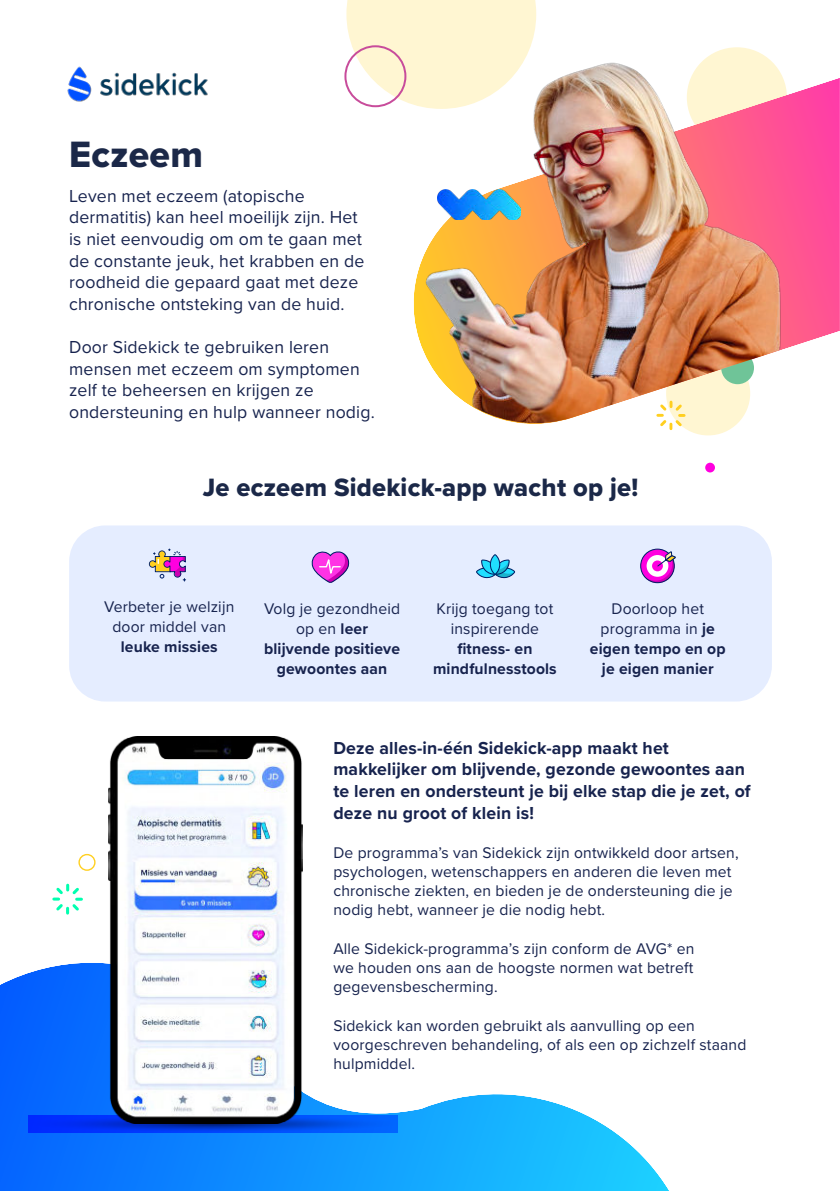
<style>
.page{position:relative;width:840px;height:1191px;background:#fff}
.page>*{position:absolute;margin:0;border:0;box-sizing:border-box;transform-origin:0 0}
.t1{font:38px "Proxima Nova Extrabld";letter-spacing:.01em;color:#1b2848}
.t2{font:26px "Proxima Nova Extrabld";letter-spacing:.01em;color:#1b2848}
.t3{font:18px/21.6px "Proxima Nova";letter-spacing:.01em;color:#17234e}
.t4{font:700 18px/21.6px "Proxima Nova";letter-spacing:.01em;color:#17234e}
.t5{font:16px/19.2px "Proxima Nova";letter-spacing:.01em;color:#17234e;text-align:center}
.t6{font:700 16px/20px "Proxima Nova";letter-spacing:.01em;color:#17234e;text-align:center}
.s1{font-weight:400}
</style>
<div class="page">
<div style="left:686px;top:47px;width:100px;height:100px;background:#fff6d2;border-radius:50%"></div>
<svg style="left:346px;top:0;width:190px;height:105px;background:#fef4d5"></svg>
<svg style="left:704px;top:463px;width:10px;height:9px"></svg>
<svg style="left:0;top:963px;width:669px;height:228px"></svg>
<div style="left:78px;top:854px;width:17px;height:17px;border:1px solid #ffd021;border-radius:50%"></div>
<svg style="left:53px;top:885px;width:29px;height:28px"></svg>
<div style="left:344px;top:45px;width:62px;height:62px;border:2px solid #c84c9b;border-radius:50%"></div>
<img style="left:67px;top:66px;width:141px;height:36px">
<div style="left:69px;top:525px;width:702px;height:176px;background:#e5edff;border-radius:36px"></div>
<svg style="left:149px;top:549px;width:37px;height:32px"></svg>
<svg style="left:476px;top:554px;width:39px;height:24px"></svg>
<svg style="left:311px;top:551px;width:39px;height:32px"></svg>
<svg style="left:640px;top:549px;width:34px;height:33px"></svg>
<div style="left:639px;top:548px;width:35px;height:35px;border:1px solid #002066;border-radius:50%"></div>
<svg style="left:643px;top:550px;width:33px;height:33px"></svg>
<svg style="left:28px;top:1115px;width:369px;height:17px;background:#003bda"></svg>
<img style="left:108px;top:736px;width:194px;height:387px">
<img style="left:363px;top:58px;width:476px;height:378px">
<h1 class="t1" style="left:69px;top:139px;width:135px">Eczeem</h1>
<p class="t3" style="left:69px;top:186px;width:297px">Leven met eczeem (atopische dermatitis) kan heel moeilijk zijn. Het is niet eenvoudig om om te gaan met de constante jeuk, het krabben en de roodheid die gepaard gaat met deze chronische ontsteking van de huid.</p>
<p class="t3" style="left:69px;top:337px;width:307px">Door Sidekick te gebruiken leren mensen met eczeem om symptomen zelf te beheersen en krijgen ze ondersteuning en hulp wanneer nodig.</p>
<h2 class="t2" style="left:202px;top:476px;width:437px">Je eczeem Sidekick-app wacht op je!</h2>
<p class="t5" style="left:104px;top:597px;width:132px;line-height:20px">Verbeter je welzijn door middel van</p>
<p class="t6" style="left:121px;top:637px;width:98px">leuke missies</p>
<p class="t6" style="left:264px;top:599px;width:137px"><span class="s1">Volg je gezondheid op en</span> leer blijvende positieve gewoontes aan</p>
<p class="t6" style="left:589px;top:599px;width:137px"><span class="s1">Doorloop het programma in</span> je eigen tempo en op je eigen manier</p>
<p class="t5" style="left:436px;top:599px;width:118px;line-height:20px">Krijg toegang tot inspirerende</p>
<p class="t6" style="left:433px;top:639px;width:125px">fitness- en mindfulnesstools</p>
<p class="t4" style="left:333px;top:738px;width:418px">Deze alles-in-één Sidekick-app maakt het makkelijker om blijvende, gezonde gewoontes aan te leren en ondersteunt je bij elke stap die je zet, of deze nu groot of klein is!</p>
<p class="t5" style="left:333px;top:843px;width:406px;text-align:left">De programma’s van Sidekick zijn ontwikkeld door artsen, psychologen, wetenschappers en anderen die leven met chronische ziekten, en bieden je de ondersteuning die je nodig hebt, wanneer je die nodig hebt.</p>
<p class="t5" style="left:333px;top:939px;width:362px;text-align:justify">Alle Sidekick-programma’s zijn conform de AVG* en we houden ons aan de hoogste normen wat betreft gegevensbescherming.</p>
<p class="t5" style="left:333px;top:1016px;width:414px;text-align:left">Sidekick kan worden gebruikt als aanvulling op een voorgeschreven behandeling, of als een op zichzelf staand hulpmiddel.</p>
</div>
